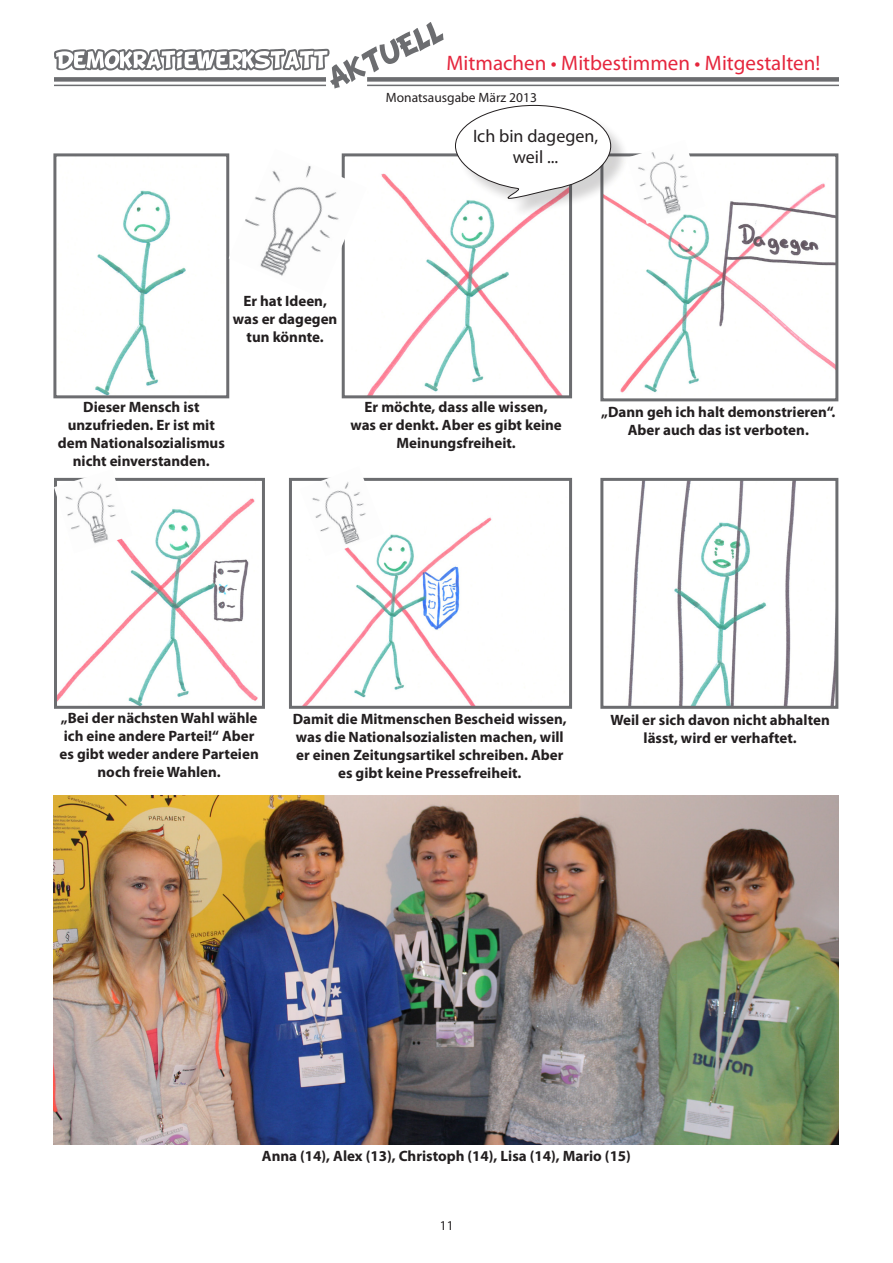
<style>
.page{position:relative;width:893px;height:1263px;background:#fff}
.page>*{position:absolute;margin:0;border:0;box-sizing:border-box;transform-origin:0 0}
.t1{font:21px "Myriad Pro";color:#e5263d}
.t2{font:18px/21.6px "Myriad Pro";color:#231f20;text-align:center}
.t3{font:700 15px/18px "Myriad Pro";color:#231f20;text-align:center}
.t4{font:13.5px "Myriad Pro";color:#231f20}
</style>
<div class="page">
<div style="left:367px;top:77px;width:472px;height:5px;background:#6c6d70"></div>
<hr style="left:367px;top:85px;width:472px;height:1px;background:#6c6d70">
<svg style="left:54px;top:22px;width:390px;height:67px"></svg>
<img style="left:53px;top:796px;width:785px;height:348px">
<img style="left:95px;top:190px;width:91px;height:204px">
<div style="left:53px;top:153px;width:176px;height:245px;border:3px solid #6c6d70"></div>
<img style="left:368px;top:173px;width:194px;height:221px">
<div style="left:342px;top:153px;width:230px;height:245px;border:3px solid #6c6d70"></div>
<img style="left:58px;top:498px;width:200px;height:207px">
<div style="left:54px;top:478px;width:211px;height:231px;border:3px solid #6c6d70"></div>
<img style="left:628px;top:482px;width:206px;height:223px">
<div style="left:600px;top:478px;width:238px;height:231px;border:3px solid #6c6d70"></div>
<img style="left:229px;top:153px;width:138px;height:144px">
<img style="left:620px;top:183px;width:214px;height:210px">
<div style="left:600px;top:153px;width:238px;height:248px;border:3px solid #6c6d70"></div>
<img style="left:303px;top:517px;width:189px;height:188px">
<div style="left:289px;top:478px;width:283px;height:231px;border:3px solid #6c6d70"></div>
<img style="left:627px;top:152px;width:78px;height:72px">
<img style="left:54px;top:477px;width:78px;height:76px">
<img style="left:300px;top:477px;width:85px;height:79px">
<div style="left:457px;top:107px;width:172px;height:110px;background:#231f20;opacity:.2"></div>
<svg style="left:455px;top:105px;width:157px;height:94px"></svg>
<h1 class="t1" style="left:446px;top:50px;width:375px">Mitmachen • Mitbestimmen • Mitgestalten!</h1>
<p class="t4" style="left:386px;top:89px;width:153px">Monatsausgabe März 2013</p>
<p class="t2" style="left:473px;top:125px;width:127px">Ich bin dagegen, weil ...</p>
<p class="t3" style="left:233px;top:291px;width:106px">Er hat Ideen, was er dagegen tun könnte.</p>
<p class="t3" style="left:58px;top:397px;width:169px">Dieser Mensch ist unzufrieden. Er ist mit dem Nationalsozialismus nicht einverstanden.</p>
<p class="t3" style="left:350px;top:397px;width:213px">Er möchte, dass alle wissen, was er denkt. Aber es gibt keine<br>Meinungsfreiheit.</p>
<p class="t3" style="left:601px;top:403px;width:236px">„Dann geh ich halt demonstrieren“.<br>Aber auch das ist verboten.</p>
<p class="t3" style="left:60px;top:708px;width:201px">„Bei der nächsten Wahl wähle ich eine andere Partei!“ Aber es gibt weder andere Parteien noch freie Wahlen.</p>
<p class="t3" style="left:293px;top:709px;width:275px">Damit die Mitmenschen Bescheid wissen, was die Nationalsozialisten machen, will er einen Zeitungsartikel schreiben. Aber es gibt keine Pressefreiheit.</p>
<p class="t3" style="left:610px;top:710px;width:221px">Weil er sich davon nicht abhalten lässt, wird er verhaftet.</p>
<p class="t3" style="left:262px;top:1146px;width:371px">Anna (14), Alex (13), Christoph (14), Lisa (14), Mario (15)</p>
<p class="t4" style="left:440px;top:1217px;width:15px">11</p>
</div>
